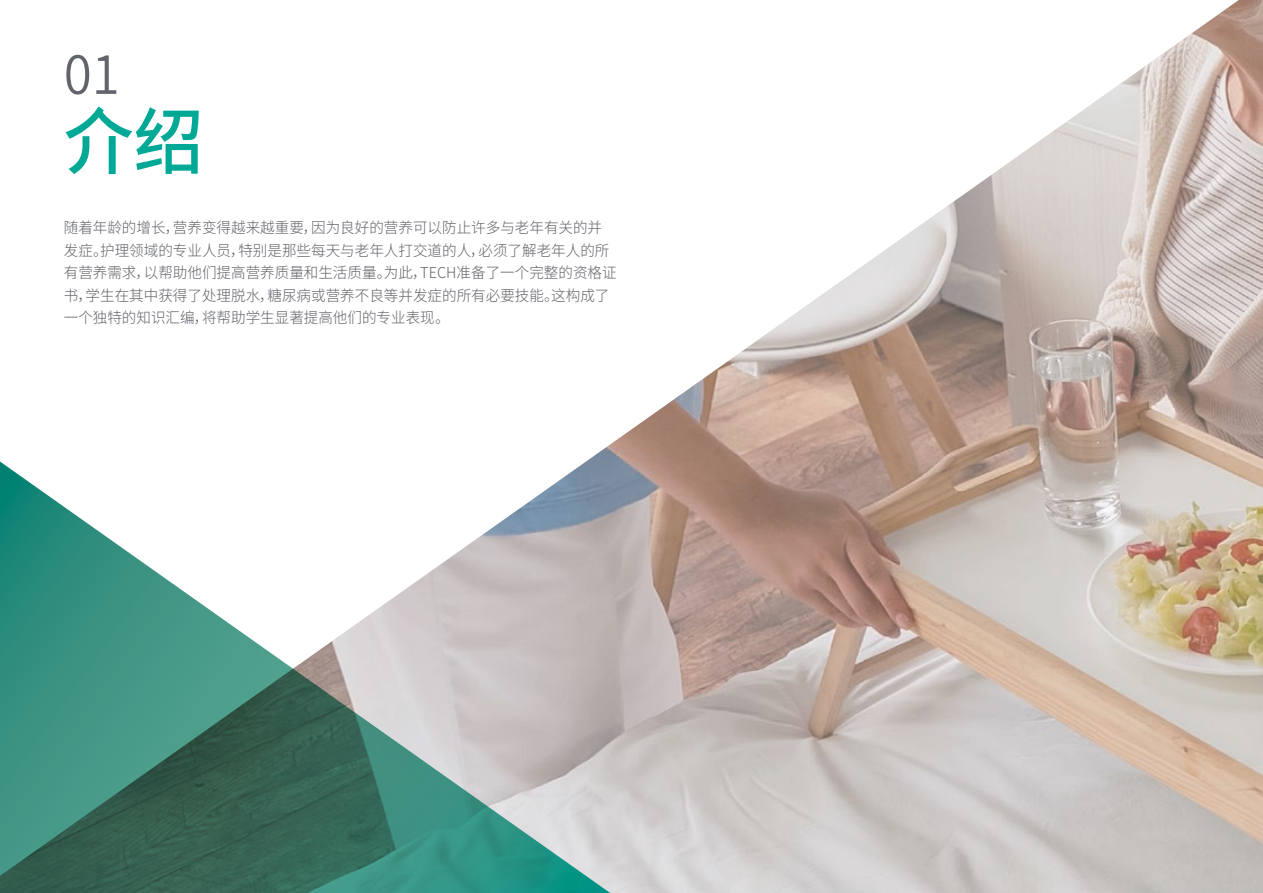
<style>
.page{position:relative;width:1263px;height:893px;background:#fff}
.page>*{position:absolute;margin:0;border:0;box-sizing:border-box;transform-origin:0 0}
.t1{font:500 72px "Source Han Sans CN";color:#00a996}
.t2{font:52.5px "Source Han Sans CN";color:#61646a}
.t3{font:300 15px/22.5px "Source Han Sans CN";color:#61646a}
</style>
<div class="page">
<img style="left:608px;top:0;width:655px;height:893px">
<svg style="left:0;top:446px;width:640px;height:447px"></svg>
<h2 class="t2" style="left:64px;top:45px;width:57px">01</h2>
<h1 class="t1" style="left:64px;top:101px;width:141px">介绍</h1>
<p class="t3" style="left:64px;top:217px;width:554px">随着年龄的增长，营养变得越来越重要，因为良好的营养可以防止许多与老年有关的并发症。护理领域的专业人员，特别是那些每天与老年人打交道的人，必须了解老年人的所有营养需求，以帮助他们提高营养质量和生活质量。为此，TECH准备了一个完整的资格证书，学生在其中获得了处理脱水，糖尿病或营养不良等并发症的所有必要技能。这构成了一个独特的知识汇编，将帮助学生显著提高他们的专业表现。</p>
</div>
